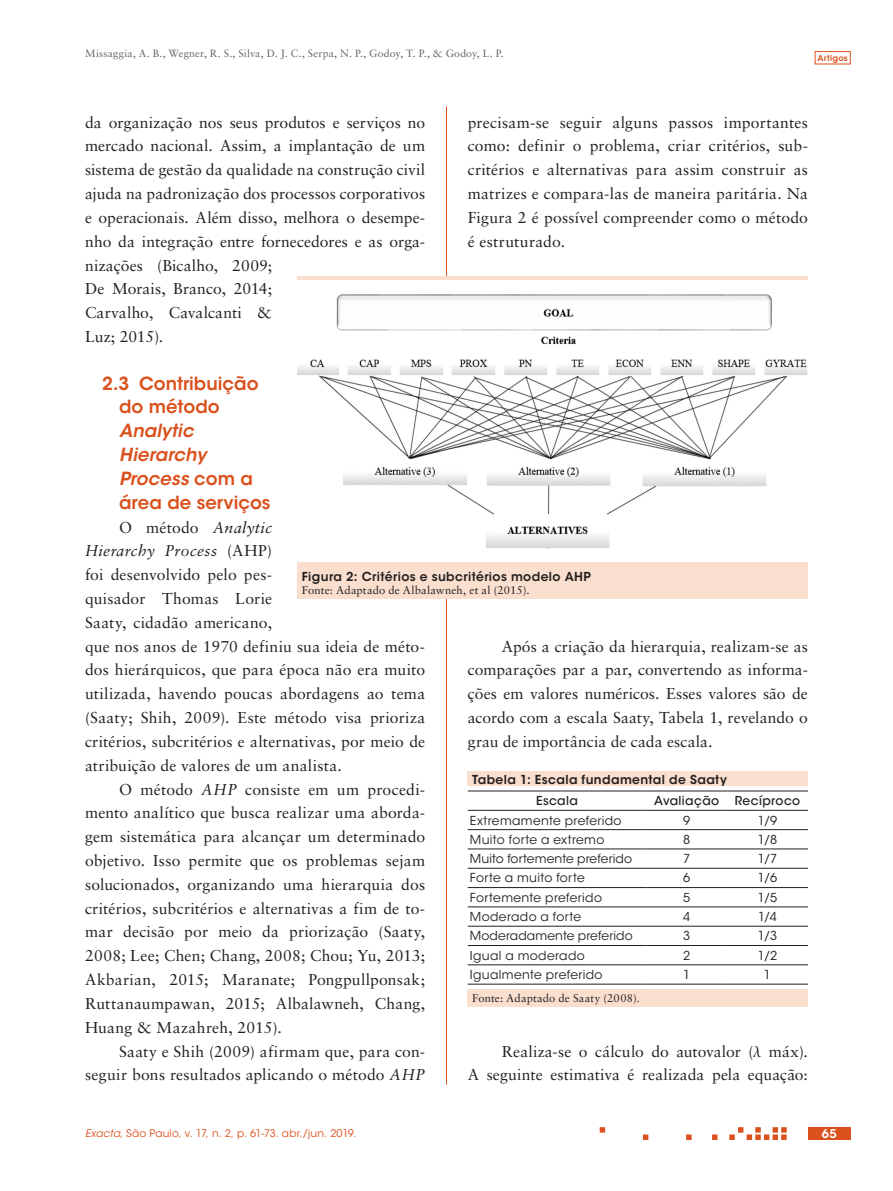
<style>
.page{position:relative;width:893px;height:1191px;background:#fff}
.page>*{position:absolute;margin:0;border:0;box-sizing:border-box;transform-origin:0 0}
.ex_Subtitulo_2{font:600 18px/23.9px "ITC Avant Garde Std";color:#da511d}
.ex_Normal{font:15.75px/23.9px "Sabon LT Std";letter-spacing:.01em;color:#231f20;text-align:justify}
.t1{font:12.3px "ITC Avant Garde Std";letter-spacing:.03em;color:#231f20}
.ex_Tabela_-_titulo{font:600 12.3px "ITC Avant Garde Std";letter-spacing:.03em;color:#231f20}
.t2{font:12.3px "ITC Avant Garde Std";letter-spacing:.01em;color:#231f20}
.t3{font:500 12.3px "ITC Avant Garde Std";letter-spacing:.03em;color:#231f20}
.t4{font:600 12px "ITC Avant Garde Std";color:#fff}
.ex_Tabela_-_nota{font:11.25px "Sabon LT Std";letter-spacing:.01em;color:#231f20}
.t5{font:10.5px "Sabon LT Std";letter-spacing:.02em;color:#636366}
.t6{font:10.5px "ITC Avant Garde Std";letter-spacing:.02em;color:#da511d}
.t7{font:600 8.25px "ITC Avant Garde Std";letter-spacing:.025em;color:#da511d}
.s1{font-style:italic}
.s2{font-family:"Mathematica 1"}
</style>
<div class="page">
<hr style="left:446px;top:106px;width:1px;height:978px;background:#da511d">
<svg style="left:600px;top:1127px;width:187px;height:13px"></svg>
<div style="left:815px;top:51px;width:35px;height:13px;border:1px solid #da511d"></div>
<div style="left:808px;top:1127px;width:42px;height:13px;background:#da511d"></div>
<div style="left:298px;top:276px;width:510px;height:322px;background:#fadfce"></div>
<div style="left:298px;top:280px;width:510px;height:281px;background:#fff"></div>
<img style="left:298px;top:294px;width:510px;height:255px">
<div style="left:468px;top:770px;width:340px;height:236px;background:#fadfce"></div>
<div style="left:468px;top:786px;width:340px;height:202px;background:#fff"></div>
<hr style="left:468px;top:790px;width:178px;height:1px;background:#231f20">
<hr style="left:646px;top:790px;width:81px;height:1px;background:#231f20">
<hr style="left:727px;top:790px;width:81px;height:1px;background:#231f20">
<hr style="left:468px;top:810px;width:178px;height:1px;background:#231f20">
<hr style="left:646px;top:810px;width:81px;height:1px;background:#231f20">
<hr style="left:727px;top:810px;width:81px;height:1px;background:#231f20">
<hr style="left:468px;top:829px;width:178px;height:1px;background:#231f20">
<hr style="left:646px;top:829px;width:81px;height:1px;background:#231f20">
<hr style="left:727px;top:829px;width:81px;height:1px;background:#231f20">
<hr style="left:468px;top:848px;width:178px;height:1px;background:#231f20">
<hr style="left:646px;top:848px;width:81px;height:1px;background:#231f20">
<hr style="left:727px;top:848px;width:81px;height:1px;background:#231f20">
<hr style="left:468px;top:868px;width:178px;height:1px;background:#231f20">
<hr style="left:646px;top:868px;width:81px;height:1px;background:#231f20">
<hr style="left:727px;top:868px;width:81px;height:1px;background:#231f20">
<hr style="left:468px;top:887px;width:178px;height:1px;background:#231f20">
<hr style="left:646px;top:887px;width:81px;height:1px;background:#231f20">
<hr style="left:727px;top:887px;width:81px;height:1px;background:#231f20">
<hr style="left:468px;top:906px;width:178px;height:1px;background:#231f20">
<hr style="left:646px;top:906px;width:81px;height:1px;background:#231f20">
<hr style="left:727px;top:906px;width:81px;height:1px;background:#231f20">
<hr style="left:468px;top:926px;width:178px;height:1px;background:#231f20">
<hr style="left:646px;top:926px;width:81px;height:1px;background:#231f20">
<hr style="left:727px;top:926px;width:81px;height:1px;background:#231f20">
<hr style="left:468px;top:945px;width:178px;height:1px;background:#231f20">
<hr style="left:646px;top:945px;width:81px;height:1px;background:#231f20">
<hr style="left:727px;top:945px;width:81px;height:1px;background:#231f20">
<hr style="left:468px;top:964px;width:178px;height:1px;background:#231f20">
<hr style="left:646px;top:964px;width:81px;height:1px;background:#231f20">
<hr style="left:727px;top:964px;width:81px;height:1px;background:#231f20">
<hr style="left:468px;top:984px;width:178px;height:1px;background:#231f20">
<hr style="left:646px;top:984px;width:81px;height:1px;background:#231f20">
<hr style="left:727px;top:984px;width:81px;height:1px;background:#231f20">
<p class="t5" style="left:85px;top:47px;width:420px">Missaggia, A. B., Wegner, R. S., Silva, D. J. C., Serpa, N. P., Godoy, T. P., &amp; Godoy, L. P.</p>
<p class="t7" style="left:817px;top:53px;width:32px">Artigos</p>
<p class="ex_Normal" style="left:85px;top:110px;width:342px;text-align:left">da organização nos seus produtos e serviços no mercado nacional. Assim, a implantação de um sistema de gestão da qualidade na construção civil ajuda na padronização dos processos corporativos e operacionais. Além disso, melhora o desempe&shy;nho da integração entre fornecedores e as orga&shy;nizações (Bicalho, 2009;<br>De Morais, Branco, 2014;<br>Carvalho, Cavalcanti &amp;<br>Luz; 2015).</p>
<p class="ex_Subtitulo_2" style="left:119px;top:371px;width:153px;text-indent:-17px">2.3 Contribuição do método<br><span class="s1">Analytic<br>Hierarchy<br>Process</span> com a área de serviços</p>
<p class="ex_Normal" style="left:85px;top:515px;width:342px;text-align:left;text-indent:34px">O método <span class="s1">Analytic<br>Hierarchy Process</span> (AHP)<br>foi desenvolvido pelo pes-<br>quisador Thomas Lorie<br>Saaty, cidadão americano,<br>que nos anos de 1970 definiu sua ideia de méto&shy;dos hierárquicos, que para época não era muito utilizada, havendo poucas abordagens ao tema (Saaty; Shih, 2009). Este método visa prioriza critérios, subcritérios e alternativas, por meio de atribuição de valores de um analista.</p>
<p class="ex_Normal" style="left:85px;top:777px;width:342px;text-indent:34px">O método <span class="s1">AHP</span> consiste em um procedi&shy;mento analítico que busca realizar uma aborda&shy;gem sistemática para alcançar um determinado objetivo. Isso permite que os problemas sejam solucionados, organizando uma hierarquia dos critérios, subcritérios e alternativas a fim de to&shy;mar decisão por meio da priorização (Saaty, 2008; Lee; Chen; Chang, 2008; Chou; Yu, 2013; Akbarian, 2015; Maranate; Pongpullponsak; Ruttanaumpawan, 2015; Albalawneh, Chang, Huang &amp; Mazahreh, 2015).</p>
<p class="ex_Normal" style="left:85px;top:1039px;width:342px;text-align:right">Saaty e Shih (2009) afirmam que, para con&shy;seguir bons resultados aplicando o método <span class="s1">AHP</span></p>
<p class="ex_Normal" style="left:468px;top:110px;width:342px">precisam-se seguir alguns passos importantes como: definir o problema, criar critérios, sub&shy;critérios e alternativas para assim construir as matrizes e compara-las de maneira paritária. Na Figura 2 é possível compreender como o método é estruturado.</p>
<p class="ex_Tabela_-_titulo" style="left:302px;top:568px;width:291px">Figura 2: Critérios e subcritérios modelo AHP</p>
<p class="ex_Tabela_-_nota" style="left:302px;top:583px;width:229px">Fonte: Adaptado de Albalawneh, et al (2015).</p>
<p class="ex_Normal" style="left:468px;top:634px;width:342px;text-indent:34px">Após a criação da hierarquia, realizam-se as comparações par a par, convertendo as informa&shy;ções em valores numéricos. Esses valores são de acordo com a escala Saaty, Tabela 1, revelando o grau de importância de cada escala.</p>
<p class="ex_Tabela_-_titulo" style="left:472px;top:772px;width:256px">Tabela 1: Escala fundamental de Saaty</p>
<p class="t3" style="left:536px;top:793px;width:43px">Escala</p>
<p class="t3" style="left:654px;top:793px;width:67px">Avaliação</p>
<p class="t3" style="left:735px;top:793px;width:67px">Recíproco</p>
<p class="t1" style="left:470px;top:812px;width:153px">Extremamente preferido</p>
<p class="t1" style="left:683px;top:812px;width:9px">9</p>
<p class="t1" style="left:758px;top:812px;width:21px">1/9</p>
<p class="t1" style="left:470px;top:832px;width:136px">Muito forte a extremo</p>
<p class="t1" style="left:683px;top:832px;width:9px">8</p>
<p class="t1" style="left:758px;top:832px;width:21px">1/8</p>
<p class="t2" style="left:470px;top:851px;width:164px">Muito fortemente preferido</p>
<p class="t1" style="left:683px;top:851px;width:9px">7</p>
<p class="t1" style="left:758px;top:851px;width:21px">1/7</p>
<p class="t1" style="left:470px;top:870px;width:116px">Forte a muito forte</p>
<p class="t1" style="left:683px;top:870px;width:9px">6</p>
<p class="t1" style="left:758px;top:870px;width:21px">1/6</p>
<p class="t1" style="left:470px;top:890px;width:134px">Fortemente preferido</p>
<p class="t1" style="left:683px;top:890px;width:9px">5</p>
<p class="t1" style="left:758px;top:890px;width:21px">1/5</p>
<p class="t1" style="left:470px;top:909px;width:113px">Moderado a forte</p>
<p class="t1" style="left:683px;top:909px;width:9px">4</p>
<p class="t1" style="left:758px;top:909px;width:21px">1/4</p>
<p class="t2" style="left:470px;top:928px;width:164px">Moderadamente preferido</p>
<p class="t1" style="left:683px;top:928px;width:9px">3</p>
<p class="t1" style="left:758px;top:928px;width:21px">1/3</p>
<p class="t1" style="left:470px;top:947px;width:116px">Igual a moderado</p>
<p class="t1" style="left:683px;top:947px;width:9px">2</p>
<p class="t1" style="left:758px;top:947px;width:21px">1/2</p>
<p class="t1" style="left:470px;top:967px;width:134px">Igualmente preferido</p>
<p class="t1" style="left:683px;top:967px;width:9px">1</p>
<p class="t1" style="left:764px;top:967px;width:9px">1</p>
<p class="ex_Tabela_-_nota" style="left:472px;top:991px;width:169px">Fonte: Adaptado de Saaty (2008).</p>
<p class="ex_Normal" style="left:468px;top:1039px;width:342px;text-align:right">Realiza-se o cálculo do autovalor (<span class="s2">λ</span> máx).<br>A seguinte estimativa é realizada pela equação:</p>
<p class="t6" style="left:85px;top:1127px;width:273px"><span class="s1">Exacta</span>, São Paulo, v. 17, n. 2, p. 61-73. abr./jun. 2019.</p>
<p class="t4" style="left:822px;top:1126px;width:16px">65</p>
</div>
